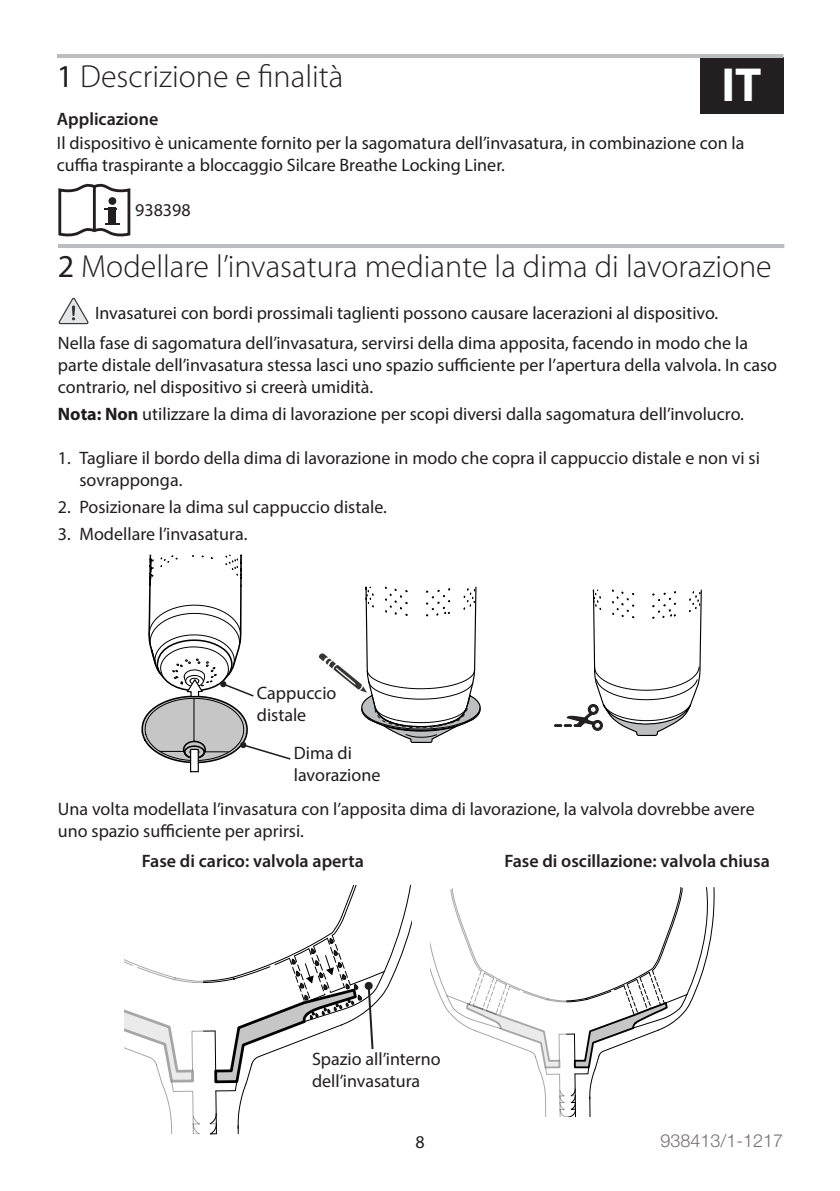
<style>
.page{position:relative;width:840px;height:1191px;background:#fff}
.page>*{position:absolute;margin:0;border:0;box-sizing:border-box;transform-origin:0 0}
.language_bookmark{font:700 48px "Myriad Pro";color:#fff}
.heading_1_IT{font:300 32px "Myriad Pro";color:#231f20}
.heading_1{font:300 32px "Myriad Pro";color:#231f20}
.body_text_IT{font:18px/21.6px "Myriad Pro";color:#1f1c1d}
.t1{font:18px/21.6px "Myriad Pro";color:#231f20}
.note_IT{font:18px "Myriad Pro";color:#1f1c1d}
.warning_list_IT{font:18px "Myriad Pro";color:#1f1c1d}
.subheading_1_IT{font:600 18px "Myriad Pro";color:#231f20}
.label_left_align_IT{font:18px/21.6px "Myriad Pro";color:#1f1c1d}
.t2{font:300 18px "Helvetica Neue LTW1 G";color:#756f70}
.s1{font-weight:400}
.s2{font-weight:700}
</style>
<div class="page">
<div style="left:699px;top:57px;width:84px;height:56px;background:#231f20"></div>
<hr style="left:57px;top:54px;width:726px;height:4px;background:#bcbdc0">
<svg style="left:58px;top:183px;width:73px;height:53px"></svg>
<hr style="left:58px;top:244px;width:726px;height:4px;background:#bcbdc0">
<svg style="left:58px;top:297px;width:31px;height:28px"></svg>
<svg style="left:430px;top:887px;width:285px;height:229px"></svg>
<svg style="left:124px;top:885px;width:287px;height:249px"></svg>
<svg style="left:319px;top:586px;width:162px;height:157px"></svg>
<svg style="left:554px;top:589px;width:148px;height:147px"></svg>
<svg style="left:141px;top:554px;width:150px;height:219px"></svg>
<h1 class="heading_1" style="left:57px;top:57px;width:288px"><span class="s1">1</span> Descrizione e finalità</h1>
<h4 class="subheading_1_IT" style="left:57px;top:107px;width:103px">Applicazione</h4>
<p class="body_text_IT" style="left:57px;top:132px;width:688px">Il dispositivo è unicamente fornito per la sagomatura dell’invasatura, in combinazione con la cuffia traspirante a bloccaggio Silcare Breathe Locking Liner.</p>
<p class="t1" style="left:135px;top:199px;width:57px">938398</p>
<p class="language_bookmark" style="left:721px;top:53px;width:41px">IT</p>
<h1 class="heading_1_IT" style="left:58px;top:247px;width:715px"><span class="s1">2</span> Modellare l’invasatura mediante la dima di lavorazione</h1>
<p class="warning_list_IT" style="left:95px;top:302px;width:624px">Invasaturei con bordi prossimali taglienti possono causare lacerazioni al dispositivo.</p>
<p class="body_text_IT" style="left:58px;top:332px;width:720px">Nella fase di sagomatura dell’invasatura, servirsi della dima apposita, facendo in modo che la parte distale dell’invasatura stessa lasci uno spazio sufficiente per l’apertura della valvola. In caso contrario, nel dispositivo si creerà umidità.</p>
<p class="note_IT" style="left:58px;top:403px;width:687px"><span class="s2">Nota: Non</span> utilizzare la dima di lavorazione per scopi diversi dalla sagomatura dell’involucro.</p>
<p class="t1" style="left:79px;top:447px;width:681px;text-indent:-22px">1. Tagliare il bordo della dima di lavorazione in modo che copra il cappuccio distale e non vi si sovrapponga.</p>
<p class="t1" style="left:58px;top:496px;width:330px">2. Posizionare la dima sul cappuccio distale.</p>
<p class="t1" style="left:58px;top:523px;width:191px">3. Modellare l’invasatura.</p>
<p class="label_left_align_IT" style="left:257px;top:682px;width:81px">Cappuccio distale</p>
<p class="label_left_align_IT" style="left:294px;top:742px;width:88px">Dima di lavorazione</p>
<p class="t1" style="left:58px;top:798px;width:698px">Una volta modellata l’invasatura con l’apposita dima di lavorazione, la valvola dovrebbe avere uno spazio sufficiente per aprirsi.</p>
<h4 class="subheading_1_IT" style="left:142px;top:849px;width:223px">Fase di carico: valvola aperta</h4>
<h4 class="subheading_1_IT" style="left:504px;top:850px;width:267px">Fase di oscillazione: valvola chiusa</h4>
<p class="t1" style="left:312px;top:1048px;width:130px">Spazio all’interno dell’invasatura</p>
<p class="body_text_IT" style="left:415px;top:1130px;width:11px">8</p>
<p class="t2" style="left:660px;top:1129px;width:124px">938413/1-1217</p>
</div>
